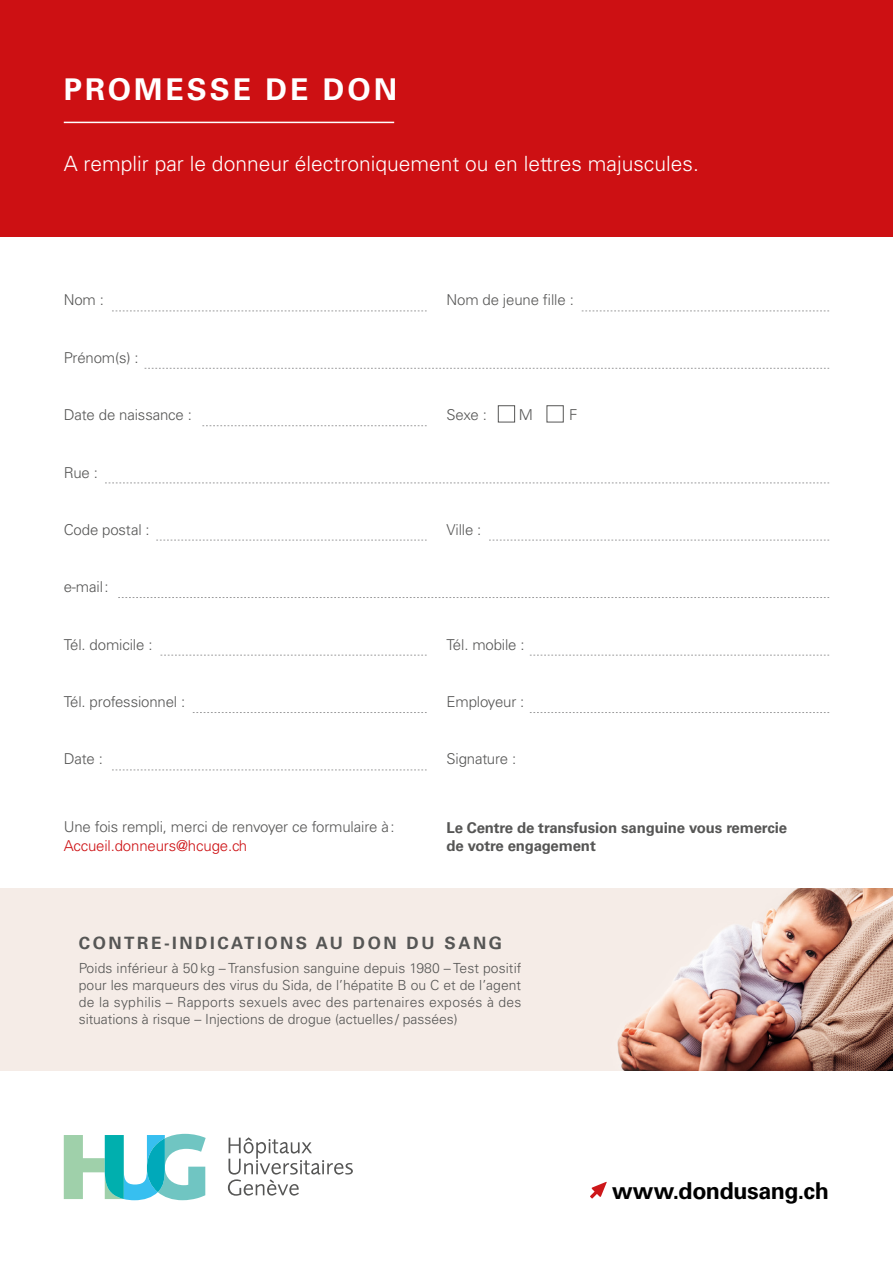
<style>
.page{position:relative;width:893px;height:1263px;background:#fff}
.page>*{position:absolute;margin:0;border:0;box-sizing:border-box;transform-origin:0 0}
.t1{font:700 30px "Univers LT Std";letter-spacing:.1em;color:#fff}
.t2{font:700 23.25px "Univers LT Std";letter-spacing:-.02em;color:#000}
.t3{font:300 21px "Univers LT Std";color:#fff}
.t4{font:700 16.95px "Univers LT Std";letter-spacing:.15em;color:#565655}
.t5{font:300 15px "Univers LT Std";letter-spacing:-.01em;color:#565655}
.t6{font:700 15px/18px "Univers LT Std";letter-spacing:-.01em;color:#565655}
.t7{font:300 15px "Univers LT Std";letter-spacing:-.01em;color:#cd1013}
.t8{font:300 13.95px/17px "Univers LT Std";color:#565655;text-align:justify}
</style>
<div class="page">
<img style="left:0;top:889px;width:893px;height:182px">
<div style="left:0;top:0;width:893px;height:236px;background:#cd1013"></div>
<svg style="left:64px;top:1134px;width:142px;height:66px"></svg>
<svg style="left:228px;top:1137px;width:125px;height:59px"></svg>
<hr style="left:64px;top:122px;width:330px;height:1px;background:#fff">
<svg style="left:112px;top:311px;width:315px;height:1px"></svg>
<svg style="left:582px;top:311px;width:247px;height:1px"></svg>
<svg style="left:145px;top:368px;width:684px;height:1px"></svg>
<svg style="left:202px;top:425px;width:225px;height:1px"></svg>
<svg style="left:105px;top:483px;width:724px;height:1px"></svg>
<svg style="left:489px;top:540px;width:340px;height:1px"></svg>
<svg style="left:156px;top:540px;width:271px;height:1px"></svg>
<svg style="left:118px;top:597px;width:711px;height:1px"></svg>
<svg style="left:161px;top:655px;width:266px;height:1px"></svg>
<svg style="left:530px;top:655px;width:299px;height:1px"></svg>
<svg style="left:112px;top:770px;width:315px;height:1px"></svg>
<svg style="left:193px;top:712px;width:234px;height:1px"></svg>
<svg style="left:530px;top:712px;width:299px;height:1px"></svg>
<div style="left:498px;top:405px;width:17px;height:17px;border:1px solid #565655"></div>
<div style="left:547px;top:405px;width:16px;height:17px;border:1px solid #565655"></div>
<svg style="left:590px;top:1182px;width:17px;height:16px"></svg>
<h1 class="t1" style="left:64px;top:72px;width:335px">PROMESSE DE DON</h1>
<h3 class="t3" style="left:64px;top:151px;width:636px">A remplir par le donneur électroniquement ou en lettres majuscules.</h3>
<p class="t5" style="left:64px;top:291px;width:42px">Nom :</p>
<p class="t5" style="left:446px;top:291px;width:129px">Nom de jeune fille :</p>
<p class="t5" style="left:64px;top:348px;width:76px">Prénom(s) :</p>
<p class="t5" style="left:64px;top:406px;width:130px">Date de naissance :</p>
<p class="t5" style="left:446px;top:406px;width:42px">Sexe :</p>
<p class="t5" style="left:519px;top:406px;width:16px">M</p>
<p class="t5" style="left:569px;top:406px;width:10px">F</p>
<p class="t5" style="left:64px;top:463px;width:36px">Rue :</p>
<p class="t5" style="left:64px;top:521px;width:88px">Code postal :</p>
<p class="t5" style="left:446px;top:521px;width:36px">Ville :</p>
<p class="t5" style="left:64px;top:578px;width:46px">e-mail:</p>
<p class="t5" style="left:64px;top:635px;width:90px">Tél. domicile :</p>
<p class="t5" style="left:446px;top:635px;width:80px">Tél. mobile :</p>
<p class="t5" style="left:64px;top:693px;width:123px">Tél. professionnel :</p>
<p class="t5" style="left:446px;top:693px;width:79px">Employeur :</p>
<p class="t5" style="left:64px;top:750px;width:41px">Date :</p>
<p class="t5" style="left:446px;top:750px;width:71px">Signature :</p>
<p class="t5" style="left:64px;top:818px;width:332px">Une fois rempli, merci de renvoyer ce formulaire à:</p>
<p class="t7" style="left:64px;top:836px;width:185px">Accueil.donneurs@hcuge.ch</p>
<p class="t6" style="left:446px;top:819px;width:342px">Le Centre de transfusion sanguine vous remercie de votre engagement</p>
<p class="t4" style="left:79px;top:933px;width:425px">CONTRE-INDICATIONS AU DON DU SANG</p>
<p class="t8" style="left:79px;top:959px;width:444px">Poids inférieur à 50kg – Transfusion sanguine depuis 1980 – Test positif pour les marqueurs des virus du Sida, de l’hépatite B ou C et de l’agent de la syphilis – Rapports sexuels avec des partenaires exposés à des situations à risque – Injections de drogue (actuelles / passées)</p>
<h2 class="t2" style="left:612px;top:1177px;width:219px">www.dondusang.ch</h2>
</div>
